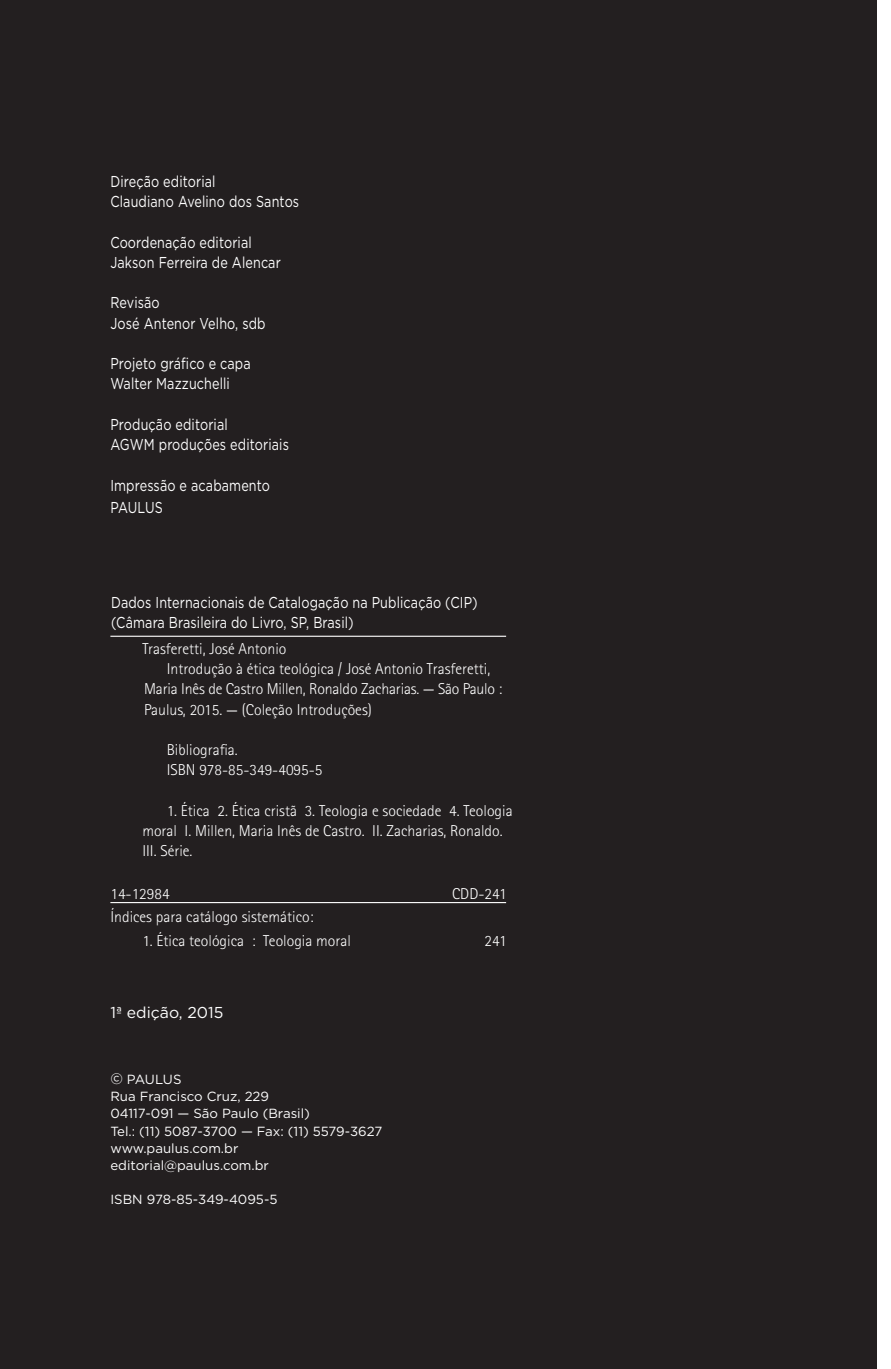
<style>
.page{position:relative;width:891px;height:1369px;background:#fff}
.page>*{position:absolute;margin:0;border:0;box-sizing:border-box;transform-origin:0 0}
.t1{font:300 15.75px/20.2px "Rotis Sans Serif Std";color:#fff}
.t2{font:15.75px/20.2px "Gotham";letter-spacing:.01em;color:#fff;scale:.8 1}
.t3{font:15.75px "Gotham";letter-spacing:.01em;color:#fff}
.t4{font:13.28px/17.1px "Gotham";color:#fff}
.s1{font-family:"Gotham";font-weight:400;font-size:13.28px}
.s2{font-size:15.08px}
</style>
<div class="page">
<div style="left:0;top:0;width:876px;height:1369px;background:#231f20"></div>
<hr style="left:110px;top:902px;width:396px;height:1px;background:#fff">
<hr style="left:110px;top:636px;width:396px;height:1px;background:#fff">
<p class="t2" style="left:110px;top:171px;width:237px">Direção editorial<br>Claudiano Avelino dos Santos</p>
<p class="t2" style="left:110px;top:231px;width:214px">Coordenação editorial<br>Jakson Ferreira de Alencar</p>
<p class="t2" style="left:110px;top:292px;width:195px">Revisão<br>José Antenor Velho, sdb</p>
<p class="t2" style="left:110px;top:353px;width:177px">Projeto gráfico e capa<br>Walter Mazzuchelli</p>
<p class="t2" style="left:110px;top:414px;width:225px">Produção editorial<br>AGWM produções editoriais</p>
<p class="t2" style="left:110px;top:473px;width:201px;line-height:22.5px">Impressão e acabamento<br>PAULUS</p>
<p class="t2" style="left:111px;top:592px;width:460px">Dados Internacionais de Catalogação na Publicação (CIP) (Câmara Brasileira do Livro, SP, Brasil)</p>
<p class="t1" style="left:142px;top:638px;width:146px">Trasferetti, José Antonio</p>
<p class="t1" style="left:167px;top:658px;width:325px">Introdução à ética teológica / José Antonio Trasferetti,</p>
<p class="t1" style="left:144px;top:679px;width:359px">Maria Inês de Castro Millen, Ronaldo Zacharias. <span class="s1">—</span> São Paulo :</p>
<p class="t1" style="left:144px;top:699px;width:229px">Paulus, 2015. <span class="s1">—</span> (Coleção Introduções)</p>
<p class="t1" style="left:167px;top:739px;width:157px">Bibliografia.<br>ISBN 978-85-349-4095-5</p>
<p class="t1" style="left:142px;top:800px;width:372px;text-indent:24px">1. Ética 2. Ética cristã 3. Teologia e sociedade 4. Teologia moral I. Millen, Maria Inês de Castro. II. Zacharias, Ronaldo.<br>III. Série.</p>
<p class="t1" style="left:110px;top:883px;width:61px">14-12984</p>
<p class="t1" style="left:452px;top:883px;width:56px">CDD-241</p>
<p class="t1" style="left:110px;top:906px;width:204px">Índices para catálogo sistemático:</p>
<p class="t1" style="left:142px;top:931px;width:210px">1. Ética teológica : Teologia moral</p>
<p class="t1" style="left:484px;top:931px;width:24px">241</p>
<p class="t3" style="left:110px;top:1002px;width:114px">1ª edição, 2015</p>
<p class="t4" style="left:110px;top:1071px;width:273px"><span class="s2">©</span> PAULUS<br>Rua Francisco Cruz, 229<br>04117-091 — São Paulo (Brasil)<br>Tel.: (11) 5087-3700 — Fax: (11) 5579-3627 www.paulus.com.br editorial@paulus.com.br</p>
<p class="t4" style="left:110px;top:1190px;width:168px">ISBN 978-85-349-4095-5</p>
</div>
